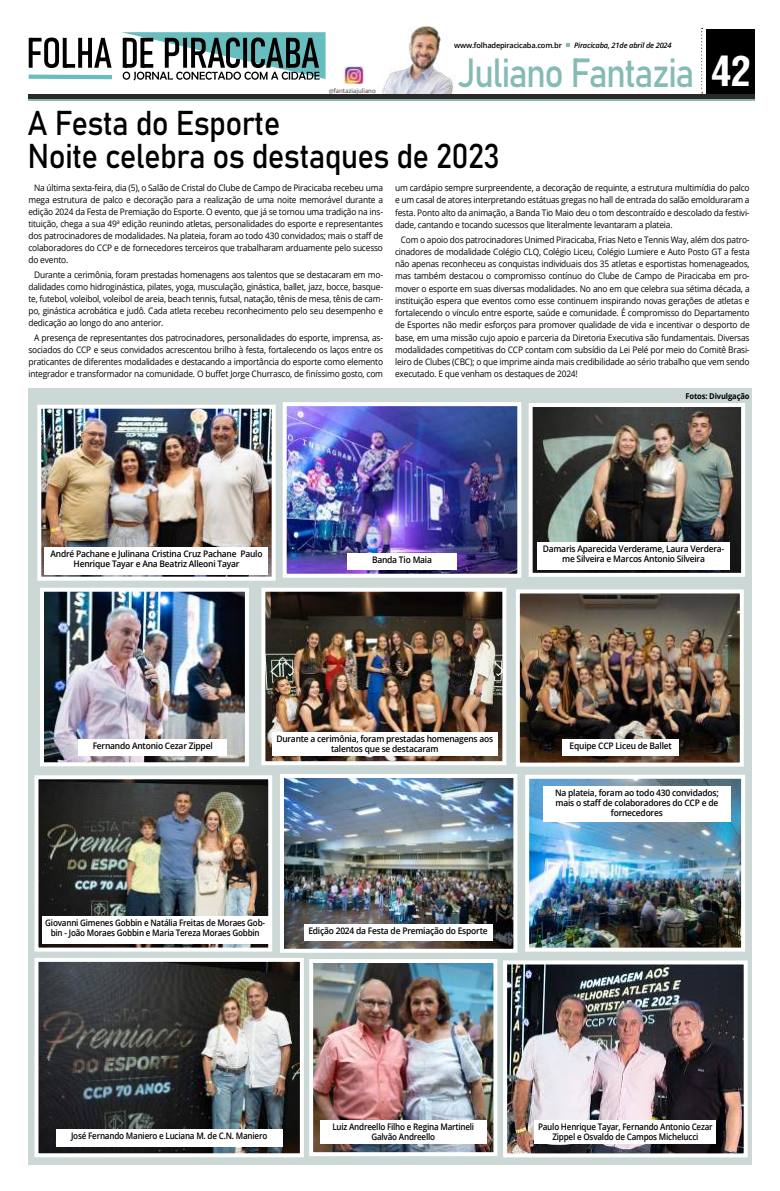
<style>
.page{position:relative;width:780px;height:1191px;background:#fff}
.page>*{position:absolute;margin:0;border:0;box-sizing:border-box;transform-origin:0 0}
.t1{font:40.2px "Bahnschrift";letter-spacing:-.045em;color:#85bbb3;scale:.89 1}
.t2{font:34px/33px "Bahnschrift";letter-spacing:-.025em;color:#000;scale:.92 1}
.t3{font:9px/12.2px "Open Sans";letter-spacing:-.02em;color:#000;text-align:justify;scale:.93 1}
.t4{font:600 9px/10px "Open Sans";letter-spacing:-.025em;color:#000;text-align:center;scale:.94 1}
.t5{font:600 9px/10px "Open Sans";letter-spacing:-.025em;color:#000;text-align:center;scale:.9 1}
.t6{font:700 8px "Open Sans";letter-spacing:-.02em;color:#000;scale:.95 1}
.t7{font:600 7.5px "Open Sans";letter-spacing:-.025em;color:#000}
.t8{font:italic 600 7.5px "Open Sans";letter-spacing:-.025em;color:#000}
.t9{font:6.8px "Myriad Pro";color:#4a4948}
.s1{font-family:"Arena Condensed";font-weight:700;font-size:40.6px;color:#fff}
</style>
<div class="page">
<div style="left:28px;top:388px;width:723px;height:776px;background:#cbd8d6"></div>
<div style="left:706px;top:30px;width:49px;height:64px;background:#000"></div>
<hr style="left:28px;top:98px;width:727px;height:3px;background:#85bbb3">
<div style="left:28px;top:94px;width:727px;height:5px;background:#2c2824"></div>
<svg style="left:701px;top:28px;width:1px;height:65px"></svg>
<svg style="left:566px;top:43px;width:3px;height:4px"></svg>
<svg style="left:28px;top:32px;width:297px;height:48px"></svg>
<img style="left:381px;top:27px;width:74px;height:67px">
<img style="left:345px;top:66px;width:18px;height:17px">
<img style="left:45px;top:593px;width:199px;height:168px">
<div style="left:40px;top:588px;width:209px;height:178px;border:4px solid #fff"></div>
<img style="left:533px;top:408px;width:207px;height:164px">
<div style="left:528px;top:403px;width:217px;height:174px;border:4px solid #fff"></div>
<img style="left:42px;top:410px;width:229px;height:165px">
<div style="left:37px;top:405px;width:239px;height:175px;border:4px solid #fff"></div>
<img style="left:288px;top:407px;width:228px;height:166px">
<div style="left:283px;top:402px;width:238px;height:176px;border:4px solid #fff"></div>
<img style="left:266px;top:593px;width:235px;height:167px">
<div style="left:261px;top:588px;width:245px;height:177px;border:4px solid #fff"></div>
<img style="left:314px;top:964px;width:178px;height:187px">
<div style="left:309px;top:959px;width:188px;height:197px;border:4px solid #fff"></div>
<img style="left:39px;top:963px;width:260px;height:189px">
<div style="left:34px;top:958px;width:270px;height:199px;border:4px solid #fff"></div>
<img style="left:508px;top:965px;width:234px;height:187px">
<div style="left:503px;top:960px;width:244px;height:197px;border:4px solid #fff"></div>
<img style="left:521px;top:594px;width:217px;height:167px">
<div style="left:516px;top:589px;width:227px;height:177px;border:4px solid #fff"></div>
<img style="left:39px;top:780px;width:228px;height:166px">
<div style="left:34px;top:775px;width:238px;height:176px;border:4px solid #fff"></div>
<div style="left:44px;top:547px;width:224px;height:28px;background:#fff"></div>
<img style="left:285px;top:779px;width:227px;height:168px">
<div style="left:280px;top:774px;width:237px;height:178px;border:4px solid #fff"></div>
<img style="left:530px;top:779px;width:210px;height:167px">
<div style="left:525px;top:774px;width:220px;height:177px;border:4px solid #fff"></div>
<div style="left:347px;top:554px;width:110px;height:16px;background:#fff"></div>
<div style="left:537px;top:542px;width:192px;height:28px;background:#fff"></div>
<div style="left:78px;top:739px;width:149px;height:16px;background:#fff"></div>
<div style="left:272px;top:732px;width:225px;height:23px;background:#fff"></div>
<div style="left:562px;top:739px;width:117px;height:16px;background:#fff"></div>
<div style="left:42px;top:916px;width:226px;height:27px;background:#fff"></div>
<div style="left:304px;top:924px;width:188px;height:16px;background:#fff"></div>
<div style="left:543px;top:786px;width:187px;height:35px;background:#fff"></div>
<div style="left:56px;top:1129px;width:226px;height:17px;background:#fff"></div>
<div style="left:320px;top:1120px;width:166px;height:23px;background:#fff"></div>
<div style="left:534px;top:1120px;width:182px;height:23px;background:#fff"></div>
<p class="t9" style="left:329px;top:86px;width:48px">@fantaziajuliano</p>
<p class="t7" style="left:454px;top:40px;width:109px">www.folhadepiracicaba.com.br</p>
<p class="t8" style="left:574px;top:40px;width:99px">Piracicaba, 21de abril de 2024</p>
<h1 class="t1" style="left:458px;top:42px;width:331px">Juliano Fantazia <span class="s1">42</span></h1>
<h2 class="t2" style="left:28px;top:104px;width:515px">A Festa do Esporte<br>Noite celebra os destaques de 2023</h2>
<p class="t3" style="left:28px;top:182px;width:383px;text-indent:6px">Na última sexta-feira, dia (5), o Salão de Cristal do Clube de Campo de Piracicaba recebeu uma mega estrutura de palco e decoração para a realização de uma noite memorável durante a edição 2024 da Festa de Premiação do Esporte. O evento, que já se tornou uma tradição na ins&shy;tituição, chega a sua 49ª edição reunindo atletas, personalidades do esporte e representantes dos patrocinadores de modalidades. Na plateia, foram ao todo 430 convidados; mais o staff de colaboradores do CCP e de fornecedores terceiros que trabalharam arduamente pelo sucesso do evento.</p>
<p class="t3" style="left:28px;top:268px;width:383px;text-indent:6px">Durante a cerimônia, foram prestadas homenagens aos talentos que se destacaram em mo&shy;dalidades como hidroginástica, pilates, yoga, musculação, ginástica, ballet, jazz, bocce, basque&shy;te, futebol, voleibol, voleibol de areia, beach tennis, futsal, natação, tênis de mesa, tênis de cam&shy;po, ginástica acrobática e judô. Cada atleta recebeu reconhecimento pelo seu desempenho e dedicação ao longo do ano anterior.</p>
<p class="t3" style="left:28px;top:331px;width:383px;text-indent:6px">A presença de representantes dos patrocinadores, personalidades do esporte, imprensa, as&shy;sociados do CCP e seus convidados acrescentou brilho à festa, fortalecendo os laços entre os praticantes de diferentes modalidades e destacando a importância do esporte como elemento integrador e transformador na comunidade. O buffet Jorge Churrasco, de finíssimo gosto, com</p>
<p class="t3" style="left:395px;top:182px;width:383px">um cardápio sempre surpreendente, a decoração de requinte, a estrutura multimídia do palco e um casal de atores interpretando estátuas gregas no hall de entrada do salão emolduraram a festa. Ponto alto da animação, a Banda Tio Maio deu o tom descontraído e descolado da festivi&shy;dade, cantando e tocando sucessos que literalmente levantaram a plateia.</p>
<p class="t3" style="left:395px;top:233px;width:383px;text-indent:6px">Com o apoio dos patrocinadores Unimed Piracicaba, Frias Neto e Tennis Way, além dos patro&shy;cinadores de modalidade Colégio CLQ, Colégio Liceu, Colégio Lumiere e Auto Posto GT a festa não apenas reconheceu as conquistas individuais dos 35 atletas e esportistas homenageados, mas também destacou o compromisso contínuo do Clube de Campo de Piracicaba em pro&shy;mover o esporte em suas diversas modalidades. No ano em que celebra sua sétima década, a instituição espera que eventos como esse continuem inspirando novas gerações de atletas e fortalecendo o vínculo entre esporte, saúde e comunidade. É compromisso do Departamento de Esportes não medir esforços para promover qualidade de vida e incentivar o desporto de base, em uma missão cujo apoio e parceria da Diretoria Executiva são fundamentais. Diversas modalidades competitivas do CCP contam com subsídio da Lei Pelé por meio do Comitê Brasi&shy;leiro de Clubes (CBC); o que imprime ainda mais credibilidade ao sério trabalho que vem sendo executado. E que venham os destaques de 2024!</p>
<p class="t6" style="left:685px;top:390px;width:69px">Fotos: Divulgação</p>
<p class="t4" style="left:50px;top:549px;width:227px">André Pachane e Julinana Cristina Cruz Pachane Paulo<br>Henrique Tayar e Ana Beatriz Alleoni Tayar</p>
<p class="t4" style="left:372px;top:555px;width:65px">Banda Tio Maia</p>
<p class="t4" style="left:542px;top:544px;width:195px">Damaris Aparecida Verderame, Laura Verdera&shy;me Silveira e Marcos Antonio Silveira</p>
<p class="t4" style="left:93px;top:740px;width:129px">Fernando Antonio Cezar Zippel</p>
<p class="t4" style="left:276px;top:734px;width:232px">Durante a cerimônia, foram prestadas homenagens aos talentos que se destacaram</p>
<p class="t4" style="left:569px;top:740px;width:110px">Equipe CCP Liceu de Ballet</p>
<p class="t5" style="left:45px;top:917px;width:246px">Giovanni Gimenes Gobbin e Natália Freitas de Moraes Gob&shy;bin - João Moraes Gobbin e Maria Tereza Moraes Gobbin</p>
<p class="t4" style="left:308px;top:925px;width:192px">Edição 2024 da Festa de Premiação do Esporte</p>
<p class="t4" style="left:555px;top:787px;width:176px">Na plateia, foram ao todo 430 convidados; mais o staff de colaboradores do CCP e de fornecedores</p>
<p class="t5" style="left:71px;top:1130px;width:219px">José Fernando Maniero e Luciana M. de C.N. Maniero</p>
<p class="t5" style="left:332px;top:1121px;width:159px">Luiz Andreello Filho e Regina Martineli<br>Galvão Andreello</p>
<p class="t5" style="left:538px;top:1121px;width:196px">Paulo Henrique Tayar, Fernando Antonio Cezar<br>Zippel e Osvaldo de Campos Michelucci</p>
</div>
